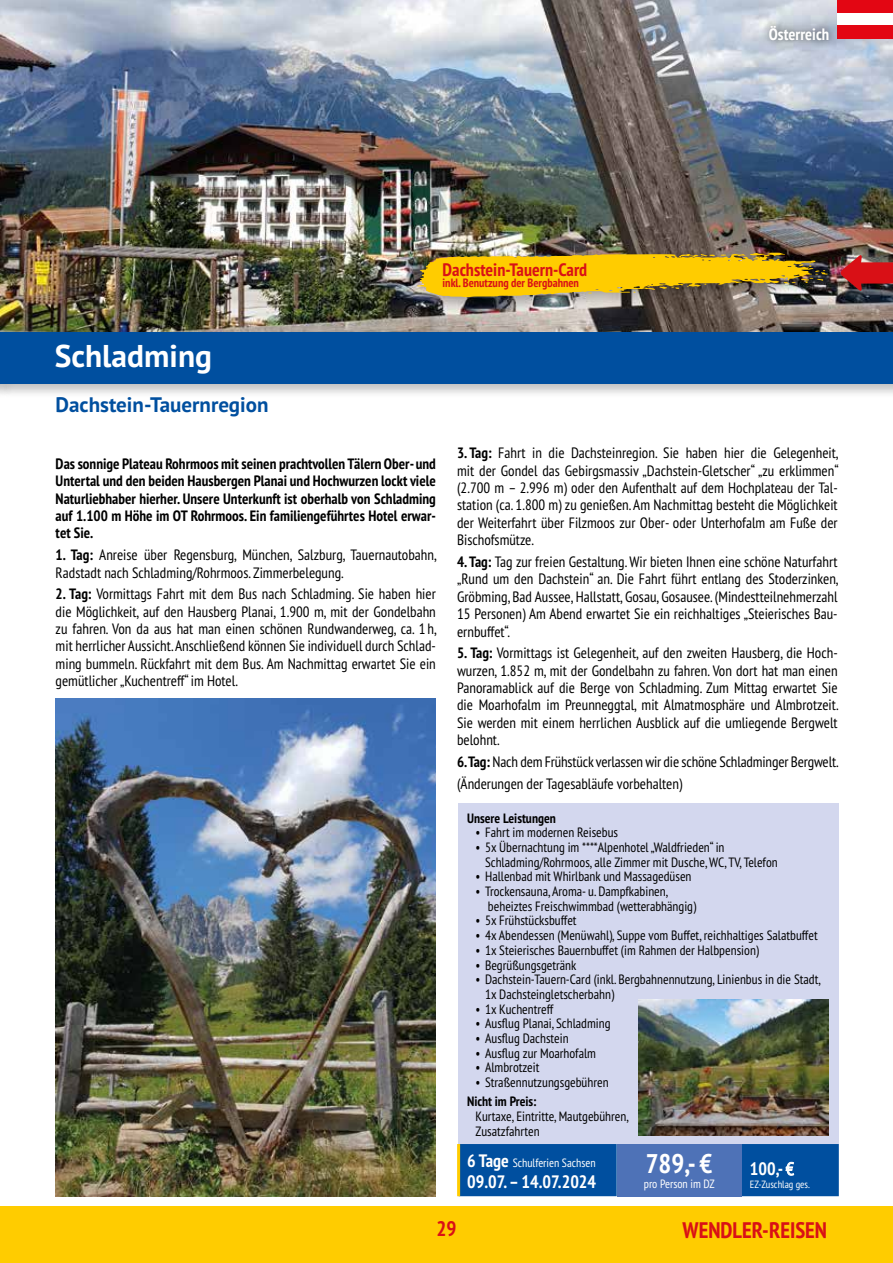
<style>
.page{position:relative;width:893px;height:1263px;background:#fff}
.page>*{position:absolute;margin:0;border:0;box-sizing:border-box;transform-origin:0 0}
.t1{font:700 31.5px "PT Sans Pro";color:#fff}
.t2{font:700 condensed 27px "PT Sans Pro";color:#fff}
.t3{font:700 condensed 22.5px "PT Sans Pro";color:#d91016}
.t4{font:700 21px "PT Sans Pro";color:#004f9f}
.t5{font:700 condensed 21px "PT Sans Pro";color:#d91016}
.t6{font:700 condensed 18px "PT Sans Pro";color:#fff}
.t7{font:700 condensed 18px "PT Sans Pro";color:#d91016}
.t8{font:700 condensed 16.5px "PT Sans Pro";color:#fff}
.t9{font:condensed 15px/17.4px "PT Sans Pro";color:#000;text-align:justify}
.t10{font:700 condensed 15px/17.4px "PT Sans Pro";color:#000;text-align:justify}
.t11{font:condensed 13.5px/14.7px "PT Sans Pro";color:#000}
.t12{font:700 condensed 13.5px "PT Sans Pro";color:#000}
.t13{font:condensed 12px "PT Sans Pro";color:#fff}
.t14{font:700 condensed 12px "PT Sans Pro";color:#d91016}
.t15{font:condensed 10.5px "PT Sans Pro";color:#fff}
.s1{font-weight:700}
.s2{font-weight:700;font-size:18px}
.s3{font-weight:400}
</style>
<div class="page">
<div style="left:0;top:1206px;width:893px;height:57px;background:#fc0"></div>
<img style="left:0;top:0;width:893px;height:330px">
<div style="left:838px;top:253px;width:55px;height:52px;background:#000;opacity:.25"></div>
<svg style="left:842px;top:253px;width:51px;height:40px;background:#9d3032"></svg>
<div style="left:0;top:330px;width:893px;height:69px;background:#000;opacity:.25"></div>
<div style="left:0;top:333px;width:893px;height:51px;background:#004f9f"></div>
<img style="left:56px;top:698px;width:380px;height:498px">
<div style="left:459px;top:804px;width:380px;height:340px;background:#d3d7ee"></div>
<div style="left:460px;top:1144px;width:379px;height:52px;background:#004f9f"></div>
<div style="left:617px;top:1144px;width:124px;height:52px;background:#4e72b7"></div>
<hr style="left:457px;top:1144px;width:3px;height:52px;background:#fc0">
<img style="left:639px;top:1000px;width:189px;height:136px">
<div style="left:416px;top:250px;width:426px;height:62px;background:#000;opacity:.25"></div>
<img style="left:417px;top:253px;width:410px;height:44px">
<div style="left:838px;top:25px;width:55px;height:14px;background:#e30613"></div>
<div style="left:838px;top:12px;width:55px;height:13px;background:#fff"></div>
<div style="left:838px;top:0;width:55px;height:12px;background:#e30613"></div>
<div style="left:760px;top:16px;width:78px;height:33px;background:#000;opacity:.75"></div>
<h1 class="t1" style="left:55px;top:335px;width:159px">Schladming</h1>
<h3 class="t4" style="left:56px;top:391px;width:214px">Dachstein-Tauernregion</h3>
<p class="t7" style="left:443px;top:258px;width:146px">Dachstein-Tauern-Card</p>
<p class="t14" style="left:443px;top:275px;width:138px">inkl. Benutzung der Bergbahnen</p>
<p class="t8" style="left:769px;top:23px;width:62px">Österreich</p>
<p class="t10" style="left:56px;top:455px;width:382px">Das sonnige Plateau Rohrmoos mit seinen prachtvollen Tälern Ober- und Untertal und den beiden Hausbergen Planai und Hochwurzen lockt viele Naturliebhaber hierher. Unsere Unterkunft ist oberhalb von Schladming auf 1.100 m Höhe im OT Rohrmoos. Ein familiengeführtes Hotel erwar&shy;tet Sie.</p>
<p class="t9" style="left:56px;top:546px;width:383px"><span class="s1">1. Tag:</span> Anreise über Regensburg, München, Salzburg, Tauernautobahn,<br>Radstadt nach Schladming/Rohrmoos. Zimmerbelegung.</p>
<p class="t9" style="left:56px;top:585px;width:383px"><span class="s1">2. Tag:</span> Vormittags Fahrt mit dem Bus nach Schladming. Sie haben hier die Möglichkeit, auf den Hausberg Planai, 1.900 m, mit der Gondelbahn zu fahren. Von da aus hat man einen schönen Rundwanderweg, ca. 1 h, mit herrlicher Aussicht. Anschließend können Sie individuell durch Schlad&shy;ming bummeln. Rückfahrt mit dem Bus. Am Nachmittag erwartet Sie ein gemütlicher „Kuchentreff“ im Hotel.</p>
<p class="t9" style="left:457px;top:444px;width:383px"><span class="s1">3. Tag:</span> Fahrt in die Dachsteinregion. Sie haben hier die Gelegenheit, mit der Gondel das Gebirgsmassiv „Dachstein-Gletscher“ „zu erklimmen“ (2.700 m – 2.996 m) oder den Aufenthalt auf dem Hochplateau der Tal&shy;station (ca. 1.800 m) zu genießen. Am Nachmittag besteht die Möglichkeit der Weiterfahrt über Filzmoos zur Ober- oder Unterhofalm am Fuße der Bischofsmütze.</p>
<p class="t9" style="left:457px;top:553px;width:383px"><span class="s1">4. Tag:</span> Tag zur freien Gestaltung. Wir bieten Ihnen eine schöne Naturfahrt „Rund um den Dachstein“ an. Die Fahrt führt entlang des Stoderzinken, Gröbming, Bad Aussee, Hallstatt, Gosau, Gosausee. (Mindestteilnehmerzahl 15 Personen) Am Abend erwartet Sie ein reichhaltiges „Steierisches Bau&shy;ernbuffet“.</p>
<p class="t9" style="left:457px;top:644px;width:383px"><span class="s1">5. Tag:</span> Vormittags ist Gelegenheit, auf den zweiten Hausberg, die Hoch&shy;wurzen, 1.852 m, mit der Gondelbahn zu fahren. Von dort hat man einen Panoramablick auf die Berge von Schladming. Zum Mittag erwartet Sie die Moarhofalm im Preunneggtal, mit Almatmosphäre und Almbrotzeit.<br>Sie werden mit einem herrlichen Ausblick auf die umliegende Bergwelt belohnt.</p>
<p class="t9" style="left:457px;top:750px;width:383px;line-height:21.6px"><span class="s1">6. Tag:</span> Nach dem Frühstück verlassen wir die schöne Schladminger Bergwelt. (Änderungen der Tagesabläufe vorbehalten)</p>
<p class="t12" style="left:467px;top:809px;width:90px">Unsere Leistungen</p>
<p class="t11" style="left:476px;top:825px;width:144px">• Fahrt im modernen Reisebus</p>
<p class="t11" style="left:485px;top:839px;width:294px;text-indent:-9px">• 5x Übernachtung im ****Alpenhotel „Waldfrieden“ in<br>Schladming/Rohrmoos, alle Zimmer mit Dusche, WC, TV, Telefon</p>
<p class="t11" style="left:476px;top:869px;width:217px">• Hallenbad mit Whirlbank und Massagedüsen</p>
<p class="t11" style="left:488px;top:883px;width:210px;text-indent:-12px">• Trockensauna, Aroma- u. Dampfkabinen, beheiztes Freischwimmbad (wetterabhängig)</p>
<p class="t11" style="left:476px;top:913px;width:103px">• 5x Frühstücksbuffet</p>
<p class="t11" style="left:476px;top:928px;width:344px">• 4x Abendessen (Menüwahl), Suppe vom Buffet, reichhaltiges Salatbuffet</p>
<p class="t11" style="left:476px;top:942px;width:285px">• 1x Steierisches Bauernbuffet (im Rahmen der Halbpension)</p>
<p class="t11" style="left:476px;top:957px;width:102px">• Begrüßungsgetränk</p>
<p class="t11" style="left:485px;top:972px;width:337px;text-indent:-9px">• Dachstein-Tauern-Card (inkl. Bergbahnennutzung, Linienbus in die Stadt,<br>1x Dachsteingletscherbahn)</p>
<p class="t11" style="left:476px;top:1001px;width:80px">• 1x Kuchentreff</p>
<p class="t11" style="left:476px;top:1016px;width:136px">• Ausflug Planai, Schladming</p>
<p class="t11" style="left:476px;top:1031px;width:95px">• Ausflug Dachstein</p>
<p class="t11" style="left:476px;top:1045px;width:122px">• Ausflug zur Moarhofalm</p>
<p class="t11" style="left:476px;top:1060px;width:65px">• Almbrotzeit</p>
<p class="t11" style="left:476px;top:1075px;width:134px">• Straßennutzungsgebühren</p>
<p class="t12" style="left:467px;top:1092px;width:71px">Nicht im Preis:</p>
<p class="t11" style="left:476px;top:1108px;width:155px">Kurtaxe, Eintritte, Mautgebühren,<br>Zusatzfahrten</p>
<p class="t13" style="left:467px;top:1155px;width:130px"><span class="s2">6 Tage</span> Schulferien Sachsen</p>
<p class="t6" style="left:467px;top:1169px;width:131px">09.07. – 14.07.2024</p>
<h2 class="t2" style="left:646px;top:1146px;width:68px">789,- €</h2>
<p class="t13" style="left:644px;top:1176px;width:72px">pro Person im DZ</p>
<p class="t6" style="left:750px;top:1157px;width:45px">100,- <span class="s3">€</span></p>
<p class="t15" style="left:750px;top:1177px;width:62px">EZ-Zuschlag ges.</p>
<h3 class="t5" style="left:436px;top:1215px;width:22px">29</h3>
<h3 class="t3" style="left:682px;top:1215px;width:146px">WENDLER-REISEN</h3>
</div>
